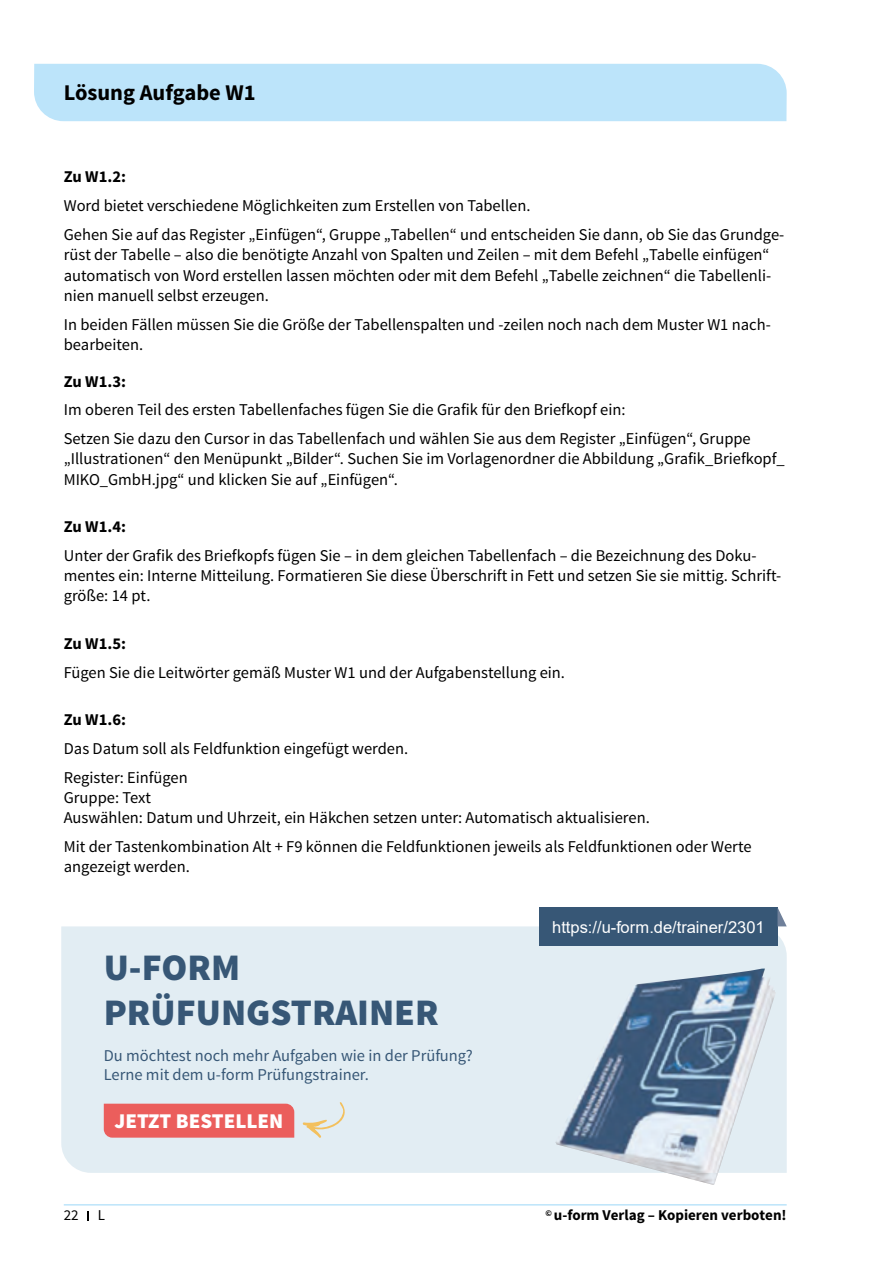
<style>
.page{position:relative;width:893px;height:1263px;background:#fff}
.page>*{position:absolute;margin:0;border:0;box-sizing:border-box;transform-origin:0 0}
.t1{font:900 37.5px/45px "Source Sans Pro";color:#375776}
.t2{font:700 22.5px "Source Sans Pro";color:#000}
.t3{font:900 21px "Source Sans Pro";color:#fff}
.t4{font:16.5px/20.2px "Source Sans Pro";color:#000}
.t5{font:16.5px/19.8px "Source Sans Pro";color:#375776}
.t6{font:700 16.5px "Source Sans Pro";letter-spacing:-.005em;color:#000}
.t7{font:16.5px "Arial";color:#fff}
.t8{font:700 15px "Source Sans Pro";color:#000}
.t9{font:15px "Source Sans Pro";color:#000}
</style>
<div class="page">
<div style="left:34px;top:64px;width:753px;height:57px;background:#bce4fa"></div>
<hr style="left:64px;top:1204px;width:723px;height:1px;background:#bce4fa">
<div style="left:61px;top:926px;width:726px;height:247px;background:#e2edf3"></div>
<img style="left:668px;top:1173px;width:50px;height:12px">
<img style="left:555px;top:968px;width:221px;height:205px">
<div style="left:104px;top:1104px;width:190px;height:34px;background:#eb5e5c"></div>
<svg style="left:302px;top:1102px;width:45px;height:36px;background:#e4e6de"></svg>
<div style="left:539px;top:907px;width:238px;height:38px;background:#375776"></div>
<svg style="left:777px;top:907px;width:10px;height:19px"></svg>
<h2 class="t2" style="left:64px;top:78px;width:194px">Lösung Aufgabe W1</h2>
<p class="t6" style="left:64px;top:166px;width:64px">Zu W1.2:</p>
<p class="t4" style="left:64px;top:192px;width:722px;line-height:28.8px">Word bietet verschiedene Möglichkeiten zum Erstellen von Tabellen.<br>Gehen Sie auf das Register „Einfügen“, Gruppe „Tabellen“ und entscheiden Sie dann, ob Sie das Grundge-</p>
<p class="t4" style="left:64px;top:245px;width:709px;text-align:justify">rüst der Tabelle – also die benötigte Anzahl von Spalten und Zeilen – mit dem Befehl „Tabelle einfügen“ automatisch von Word erstellen lassen möchten oder mit dem Befehl „Tabelle zeichnen“ die Tabellenli&shy;nien manuell selbst erzeugen.</p>
<p class="t4" style="left:64px;top:314px;width:709px">In beiden Fällen müssen Sie die Größe der Tabellenspalten und -zeilen noch nach dem Muster W1 nach&shy;bearbeiten.</p>
<p class="t6" style="left:64px;top:370px;width:64px">Zu W1.3:</p>
<p class="t4" style="left:64px;top:396px;width:688px;line-height:28.8px">Im oberen Teil des ersten Tabellenfaches fügen Sie die Grafik für den Briefkopf ein:<br>Setzen Sie dazu den Cursor in das Tabellenfach und wählen Sie aus dem Register „Einfügen“, Gruppe</p>
<p class="t4" style="left:64px;top:449px;width:723px">„Illustrationen“ den Menüpunkt „Bilder“. Suchen Sie im Vorlagenordner die Abbildung „Grafik_Briefkopf_<br>MIKO_GmbH.jpg“ und klicken Sie auf „Einfügen“.</p>
<p class="t6" style="left:64px;top:516px;width:64px">Zu W1.4:</p>
<p class="t4" style="left:64px;top:546px;width:719px">Unter der Grafik des Briefkopfs fügen Sie – in dem gleichen Tabellenfach – die Bezeichnung des Doku&shy;mentes ein: Interne Mitteilung. Formatieren Sie diese Überschrift in Fett und setzen Sie sie mittig. Schrift&shy;größe: 14 pt.</p>
<p class="t6" style="left:64px;top:633px;width:64px">Zu W1.5:</p>
<p class="t4" style="left:64px;top:662px;width:503px">Fügen Sie die Leitwörter gemäß Muster W1 und der Aufgabenstellung ein.</p>
<p class="t6" style="left:64px;top:709px;width:64px">Zu W1.6:</p>
<p class="t4" style="left:64px;top:735px;width:346px;line-height:28.8px">Das Datum soll als Feldfunktion eingefügt werden.<br>Register: Einfügen</p>
<p class="t4" style="left:64px;top:788px;width:588px">Gruppe: Text<br>Auswählen: Datum und Uhrzeit, ein Häkchen setzen unter: Automatisch aktualisieren.</p>
<p class="t4" style="left:64px;top:837px;width:689px">Mit der Tastenkombination Alt + F9 können die Feldfunktionen jeweils als Feldfunktionen oder Werte angezeigt werden.</p>
<h1 class="t1" style="left:104px;top:947px;width:336px">U-FORM<br>PRÜFUNGSTRAINER</h1>
<p class="t5" style="left:104px;top:1045px;width:370px">Du möchtest noch mehr Aufgaben wie in der Prüfung?<br>Lerne mit dem u-form Prüfungstrainer.</p>
<p class="t3" style="left:115px;top:1107px;width:170px">JETZT BESTELLEN</p>
<p class="t7" style="left:552px;top:916px;width:214px">https://u-form.de/trainer/2301</p>
<p class="t9" style="left:64px;top:1206px;width:16px">22</p>
<p class="t9" style="left:98px;top:1206px;width:9px">L</p>
<p class="t8" style="left:546px;top:1206px;width:243px"><sup>©</sup> u-form Verlag – Kopieren verboten!</p>
</div>
